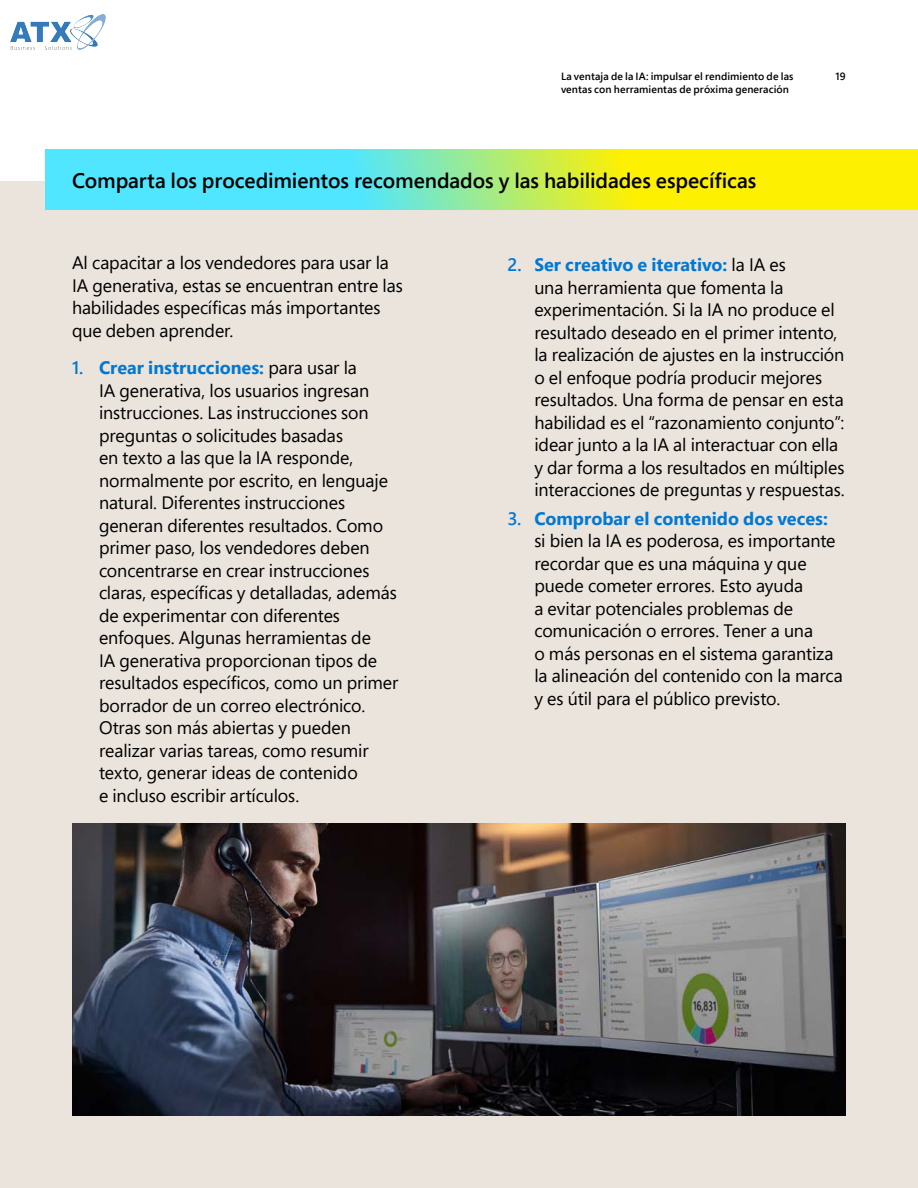
<style>
.page{position:relative;width:918px;height:1188px;background:#fff}
.page>*{position:absolute;margin:0;border:0;box-sizing:border-box;transform-origin:0 0}
.SH1{font:600 21px "Segoe Pro";color:#000}
.Body_copy{font:18px/22.5px "Segoe Pro";letter-spacing:-.005em;color:#000}
.t1{font:600 10.5px/13.5px "Segoe Pro";letter-spacing:.01em;color:#000}
.s1{font-weight:600;color:#0078d4}
.s2{font-weight:700;color:#0078d4}
</style>
<div class="page">
<div style="left:0;top:181px;width:918px;height:1007px;background:#eae4dc"></div>
<svg style="left:45px;top:150px;width:873px;height:60px;background:#a4ea83"></svg>
<img style="left:72px;top:823px;width:774px;height:293px">
<img style="left:10px;top:14px;width:95px;height:35px">
<p class="t1" style="left:561px;top:69px;width:234px">La ventaja de la IA: impulsar el rendimiento de las ventas con herramientas de próxima generación</p>
<p class="t1" style="left:836px;top:69px;width:12px">19</p>
<p class="SH1" style="left:72px;top:166px;width:686px">Comparta los procedimientos recomendados y las habilidades específicas</p>
<p class="Body_copy" style="left:72px;top:251px;width:332px">Al capacitar a los vendedores para usar la IA generativa, estas se encuentran entre las habilidades específicas más importantes que deben aprender.</p>
<p class="Body_copy" style="left:99px;top:356px;width:301px;text-indent:-27px"><span class="s1">1.</span> <span class="s2">Crear instrucciones:</span> para usar la<br>IA generativa, los usuarios ingresan instrucciones. Las instrucciones son preguntas o solicitudes basadas<br>en texto a las que la IA responde, normalmente por escrito, en lenguaje natural. Diferentes instrucciones generan diferentes resultados. Como primer paso, los vendedores deben concentrarse en crear instrucciones claras, específicas y detalladas, además de experimentar con diferentes enfoques. Algunas herramientas de<br>IA generativa proporcionan tipos de resultados específicos, como un primer borrador de un correo electrónico.<br>Otras son más abiertas y pueden realizar varias tareas, como resumir texto, generar ideas de contenido<br>e incluso escribir artículos.</p>
<p class="Body_copy" style="left:534px;top:253px;width:312px;text-indent:-27px"><span class="s1">2.</span> <span class="s2">Ser creativo e iterativo:</span> la IA es<br>una herramienta que fomenta la experimentación. Si la IA no produce el resultado deseado en el primer intento, la realización de ajustes en la instrucción o el enfoque podría producir mejores resultados. Una forma de pensar en esta habilidad es el “razonamiento conjunto”: idear junto a la IA al interactuar con ella y dar forma a los resultados en múltiples interacciones de preguntas y respuestas.</p>
<p class="Body_copy" style="left:534px;top:507px;width:310px;text-indent:-27px"><span class="s1">3.</span> <span class="s2">Comprobar el contenido dos veces: </span>si bien la IA es poderosa, es importante recordar que es una máquina y que puede cometer errores. Esto ayuda<br>a evitar potenciales problemas de comunicación o errores. Tener a una<br>o más personas en el sistema garantiza la alineación del contenido con la marca y es útil para el público previsto.</p>
</div>
